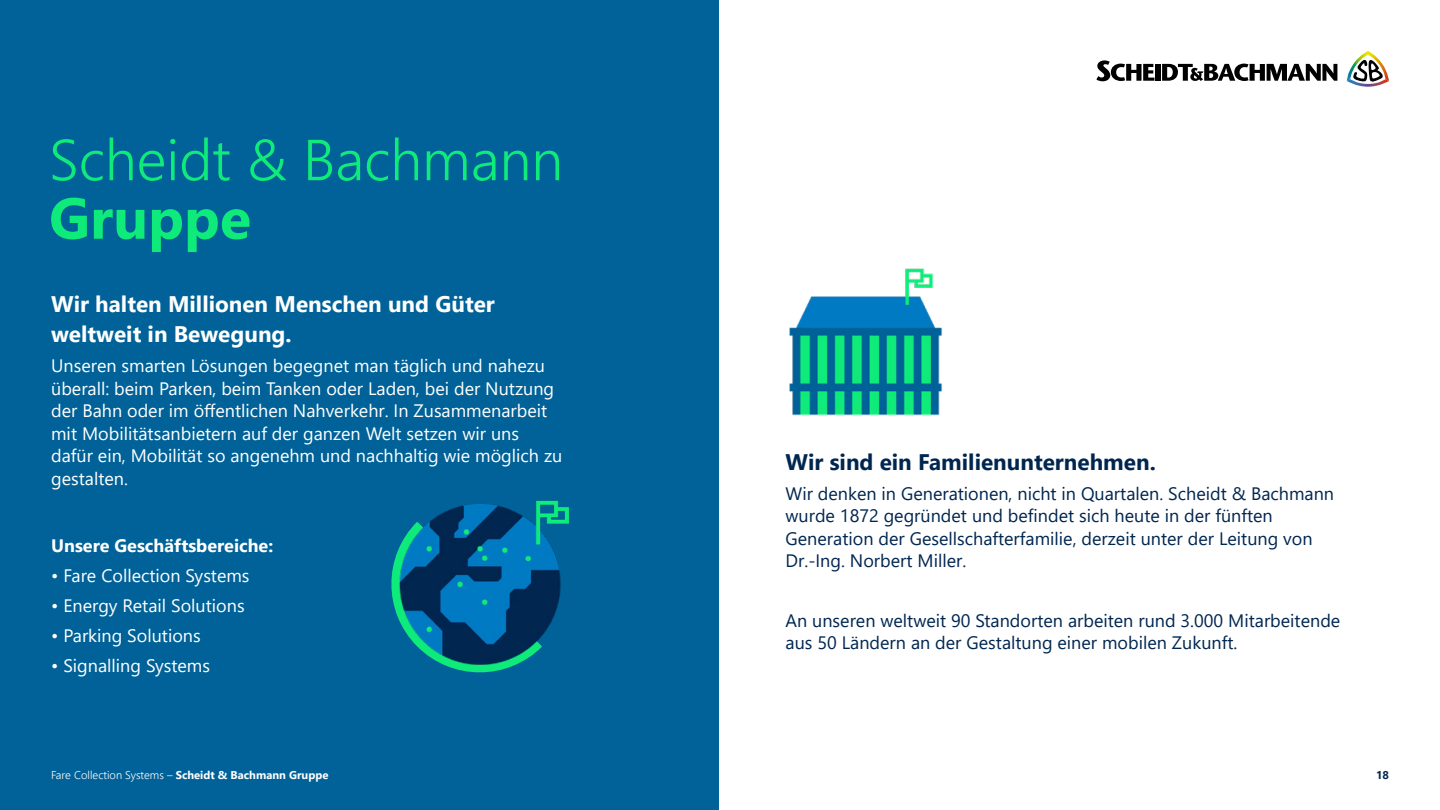
<style>
.page{position:relative;width:1440px;height:810px;background:#fff}
.page>*{position:absolute;margin:0;border:0;box-sizing:border-box;transform-origin:0 0}
.t1{font:300 57.75px "Segoe UI";color:#0feb7a}
.t2{font:700 57.75px "Segoe UI";color:#0feb7a}
.t3{font:700 22.5px/30px "Segoe UI";color:#fff}
.t4{font:700 22.5px "Segoe UI";color:#002650}
.t5{font:18px/22.5px "Segoe UI";color:#fff}
.t6{font:18px/22.5px "Segoe UI";color:#002650}
.t7{font:700 18px "Segoe UI";color:#fff}
.t8{font:300 11.25px "Segoe UI";color:#fff}
.t9{font:700 11.25px "Segoe UI";color:#002650}
.s1{font-weight:700}
</style>
<div class="page">
<div style="left:0;top:0;width:719px;height:810px;background:#006298"></div>
<svg style="left:1096px;top:60px;width:58px;height:21px"></svg>
<div style="left:1155px;top:64px;width:5px;height:17px;background:#000"></div>
<svg style="left:1162px;top:64px;width:175px;height:17px"></svg>
<svg style="left:1346px;top:51px;width:43px;height:36px"></svg>
<img style="left:391px;top:500px;width:179px;height:172px">
<img style="left:789px;top:268px;width:153px;height:148px">
<h1 class="t1" style="left:49px;top:105px;width:516px">Scheidt &amp; Bachmann</h1>
<h1 class="t2" style="left:49px;top:164px;width:203px">Gruppe</h1>
<p class="t3" style="left:51px;top:287px;width:445px">Wir halten Millionen Menschen und Güter weltweit in Bewegung.</p>
<p class="t5" style="left:51px;top:353px;width:513px">Unseren smarten Lösungen begegnet man täglich und nahezu überall: beim Parken, beim Tanken oder Laden, bei der Nutzung der Bahn oder im öffentlichen Nahverkehr. In Zusammenarbeit mit Mobilitätsanbietern auf der ganzen Welt setzen wir uns dafür ein, Mobilität so angenehm und nachhaltig wie möglich zu gestalten.</p>
<p class="t7" style="left:51px;top:529px;width:224px">Unsere Geschäftsbereiche:</p>
<p class="t5" style="left:51px;top:563px;width:200px">• Fare Collection Systems</p>
<p class="t5" style="left:51px;top:593px;width:195px">• Energy Retail Solutions</p>
<p class="t5" style="left:51px;top:623px;width:151px">• Parking Solutions</p>
<p class="t5" style="left:51px;top:653px;width:160px">• Signalling Systems</p>
<p class="t8" style="left:51px;top:764px;width:279px">Fare Collection Systems – <span class="s1">Scheidt &amp; Bachmann Gruppe</span></p>
<p class="t4" style="left:786px;top:440px;width:372px">Wir sind ein Familienunternehmen.</p>
<p class="t6" style="left:786px;top:480px;width:550px">Wir denken in Generationen, nicht in Quartalen. Scheidt &amp; Bachmann wurde 1872 gegründet und befindet sich heute in der fünften Generation der Gesellschafterfamilie, derzeit unter der Leitung von Dr.-Ing. Norbert Miller.</p>
<p class="t6" style="left:786px;top:608px;width:556px">An unseren weltweit 90 Standorten arbeiten rund 3.000 Mitarbeitende aus 50 Ländern an der Gestaltung einer mobilen Zukunft.</p>
<p class="t9" style="left:1376px;top:764px;width:14px">18</p>
</div>
